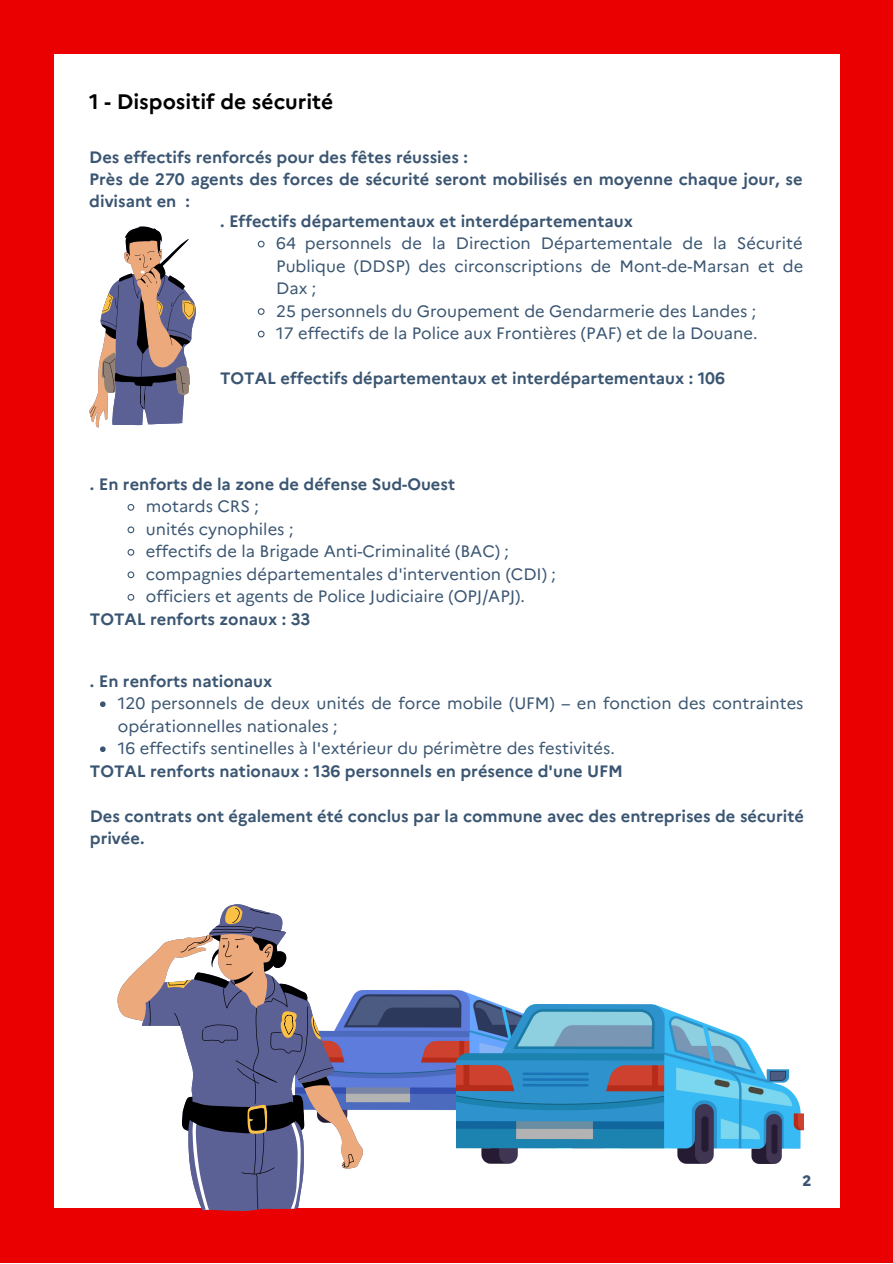
<style>
.page{position:relative;width:893px;height:1264px;background:#fff}
.page>*{position:absolute;margin:0;border:0;box-sizing:border-box;transform-origin:0 0}
.t1{font:700 21px "Marianne";color:#000}
.t2{font:16.5px/22.5px "Marianne";color:#3b5672;text-align:justify}
.t3{font:700 16.5px/22.5px "Marianne";color:#3b5672}
.t4{font:800 15px "Marianne";color:#3b5672}
</style>
<div class="page">
<div style="left:0;top:0;width:892px;height:1262px;background:#ea0000"></div>
<div style="left:54px;top:54px;width:785px;height:1154px;background:#fff"></div>
<svg style="left:89px;top:226px;width:107px;height:202px"></svg>
<img style="left:364px;top:990px;width:134px;height:120px">
<img style="left:456px;top:1004px;width:347px;height:159px">
<svg style="left:117px;top:958px;width:247px;height:210px"></svg>
<svg style="left:149px;top:942px;width:205px;height:227px"></svg>
<svg style="left:167px;top:905px;width:154px;height:304px"></svg>
<svg style="left:127px;top:504px;width:8px;height:7px"></svg>
<svg style="left:127px;top:526px;width:8px;height:8px"></svg>
<svg style="left:127px;top:549px;width:8px;height:7px"></svg>
<svg style="left:127px;top:571px;width:8px;height:8px"></svg>
<svg style="left:127px;top:594px;width:8px;height:7px"></svg>
<svg style="left:257px;top:240px;width:8px;height:8px"></svg>
<svg style="left:257px;top:308px;width:8px;height:7px"></svg>
<svg style="left:257px;top:330px;width:8px;height:8px"></svg>
<svg style="left:100px;top:701px;width:6px;height:6px"></svg>
<svg style="left:100px;top:746px;width:6px;height:6px"></svg>
<p class="t1" style="left:89px;top:88px;width:245px">1 - Dispositif de sécurité</p>
<p class="t3" style="left:89px;top:145px;width:380px">Des effectifs renforcés pour des fêtes réussies :</p>
<p class="t3" style="left:89px;top:168px;width:714px">Près de 270 agents des forces de sécurité seront mobilisés en moyenne chaque jour, se divisant en :</p>
<p class="t2" style="left:276px;top:232px;width:528px">64 personnels de la Direction Départementale de la Sécurité Publique (DDSP) des circonscriptions de Mont-de-Marsan et de Dax ;</p>
<p class="t2" style="left:276px;top:299px;width:481px">25 personnels du Groupement de Gendarmerie des Landes ;</p>
<p class="t2" style="left:276px;top:322px;width:482px">17 effectifs de la Police aux Frontières (PAF) et de la Douane.</p>
<p class="t3" style="left:220px;top:209px;width:414px">. Effectifs départementaux et interdépartementaux</p>
<p class="t3" style="left:220px;top:367px;width:506px">TOTAL effectifs départementaux et interdépartementaux : 106</p>
<p class="t3" style="left:90px;top:473px;width:367px">. En renforts de la zone de défense Sud-Ouest</p>
<p class="t2" style="left:146px;top:495px;width:115px">motards CRS ;</p>
<p class="t2" style="left:146px;top:517px;width:149px">unités cynophiles ;</p>
<p class="t2" style="left:146px;top:540px;width:364px">effectifs de la Brigade Anti-Criminalité (BAC) ;</p>
<p class="t2" style="left:146px;top:562px;width:411px">compagnies départementales d'intervention (CDI) ;</p>
<p class="t2" style="left:146px;top:585px;width:380px">officiers et agents de Police Judiciaire (OPJ/APJ).</p>
<p class="t3" style="left:90px;top:607px;width:222px">TOTAL renforts zonaux : 33</p>
<p class="t3" style="left:90px;top:669px;width:184px">. En renforts nationaux</p>
<p class="t2" style="left:118px;top:692px;width:687px">120 personnels de deux unités de force mobile (UFM) – en fonction des contraintes opérationnelles nationales ;</p>
<p class="t2" style="left:118px;top:737px;width:498px">16 effectifs sentinelles à l'extérieur du périmètre des festivités.</p>
<p class="t3" style="left:90px;top:759px;width:534px">TOTAL renforts nationaux : 136 personnels en présence d'une UFM</p>
<p class="t3" style="left:90px;top:804px;width:715px">Des contrats ont également été conclus par la commune avec des entreprises de sécurité privée.</p>
<p class="t4" style="left:802px;top:1171px;width:10px">2</p>
</div>
